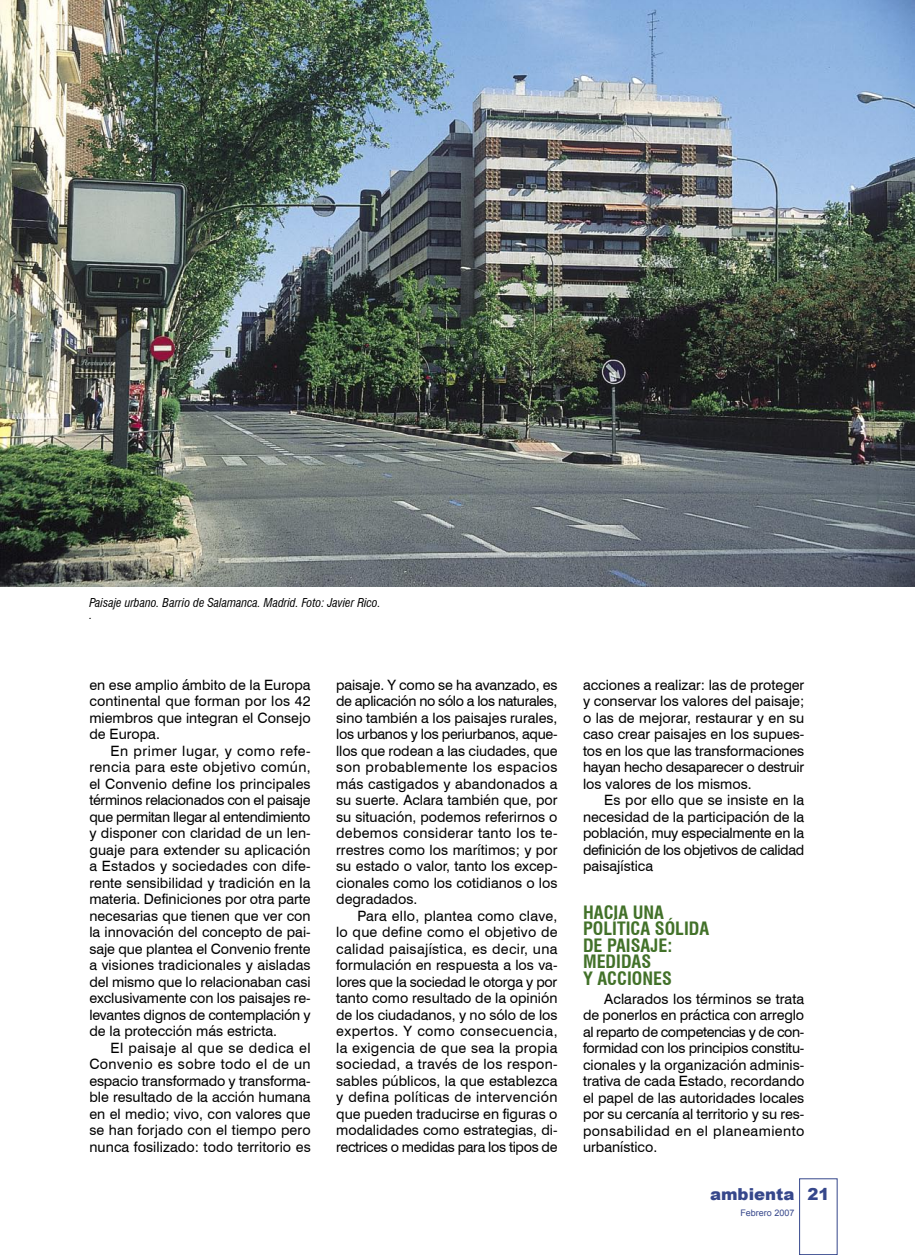
<style>
.page{position:relative;width:915px;height:1255px;background:#fff}
.page>*{position:absolute;margin:0;border:0;box-sizing:border-box;transform-origin:0 0}
.Ladillo{font:700 condensed 18px/16.5px "Swiss 721 BT";color:#427129}
.t1{font:900 16.5px "Arial";color:#36478b}
.Texto_general{font:14.25px/16.5px "Swiss 721 BT";color:#000;text-align:justify}
.Pié_de_foto{font:italic condensed 12px "Swiss 721 BT";color:#000}
.t2{font:9px "Arial";color:#36478b}
</style>
<div class="page">
<div style="left:799px;top:1178px;width:38px;height:76px;border:1px solid #36478b"></div>
<img style="left:0;top:0;width:914px;height:586px">
<p class="Pié_de_foto" style="left:89px;top:595px;width:293px">Paisaje urbano. Barrio de Salamanca. Madrid. Foto: Javier Rico.</p>
<p class="Pié_de_foto" style="left:89px;top:607px;width:4px">.</p>
<p class="Texto_general" style="left:89px;top:676px;width:223px">en ese amplio ámbito de la Europa continental que forman por los 42 miembros que integran el Consejo de Europa.</p>
<p class="Texto_general" style="left:89px;top:742px;width:223px;text-indent:21px">En primer lugar, y como refe&shy;rencia para este objetivo común, el Convenio define los principales términos relacionados con el paisaje que permitan llegar al entendimiento y disponer con claridad de un len&shy;guaje para extender su aplicación a Estados y sociedades con dife&shy;rente sensibilidad y tradición en la materia. Definiciones por otra parte necesarias que tienen que ver con la innovación del concepto de pai&shy;saje que plantea el Convenio frente a visiones tradicionales y aisladas del mismo que lo relacionaban casi exclusivamente con los paisajes re&shy;levantes dignos de contemplación y de la protección más estricta.</p>
<p class="Texto_general" style="left:89px;top:1039px;width:223px;text-indent:21px">El paisaje al que se dedica el Convenio es sobre todo el de un espacio transformado y transforma&shy;ble resultado de la acción humana en el medio; vivo, con valores que se han forjado con el tiempo pero nunca fosilizado: todo territorio es</p>
<p class="Texto_general" style="left:336px;top:676px;width:223px">paisaje. Y como se ha avanzado, es de aplicación no sólo a los naturales, sino también a los paisajes rurales, los urbanos y los periurbanos, aque&shy;llos que rodean a las ciudades, que son probablemente los espacios más castigados y abandonados a su suerte. Aclara también que, por su situación, podemos referirnos o debemos considerar tanto los te&shy;rrestres como los marítimos; y por su estado o valor, tanto los excep&shy;cionales como los cotidianos o los degradados.</p>
<p class="Texto_general" style="left:336px;top:907px;width:223px;text-indent:21px">Para ello, plantea como clave, lo que define como el objetivo de calidad paisajística, es decir, una formulación en respuesta a los va&shy;lores que la sociedad le otorga y por tanto como resultado de la opinión de los ciudadanos, y no sólo de los expertos. Y como consecuencia, la exigencia de que sea la propia sociedad, a través de los respon&shy;sables públicos, la que establezca y defina políticas de intervención que pueden traducirse en figuras o modalidades como estrategias, di&shy;rectrices o medidas para los tipos de</p>
<p class="Texto_general" style="left:583px;top:676px;width:223px">acciones a realizar: las de proteger y conservar los valores del paisaje; o las de mejorar, restaurar y en su caso crear paisajes en los supues&shy;tos en los que las transformaciones hayan hecho desaparecer o destruir los valores de los mismos.</p>
<p class="Texto_general" style="left:583px;top:791px;width:223px;text-indent:21px">Es por ello que se insiste en la necesidad de la participación de la población, muy especialmente en la definición de los objetivos de calidad paisajística</p>
<p class="Ladillo" style="left:583px;top:904px;width:128px">HACIA UNA<br>POLÍTICA SÓLIDA<br>DE PAISAJE:<br>MEDIDAS<br>Y ACCIONES</p>
<p class="Texto_general" style="left:583px;top:990px;width:223px;text-indent:21px">Aclarados los términos se trata de ponerlos en práctica con arreglo al reparto de competencias y de con&shy;formidad con los principios constitu&shy;cionales y la organización adminis&shy;trativa de cada Estado, recordando el papel de las autoridades locales por su cercanía al territorio y su res&shy;ponsabilidad en el planeamiento urbanístico.</p>
<p class="t1" style="left:709px;top:1181px;width:86px">ambienta</p>
<p class="t2" style="left:740px;top:1207px;width:56px">Febrero 2007</p>
<p class="t1" style="left:807px;top:1181px;width:24px">21</p>
</div>
